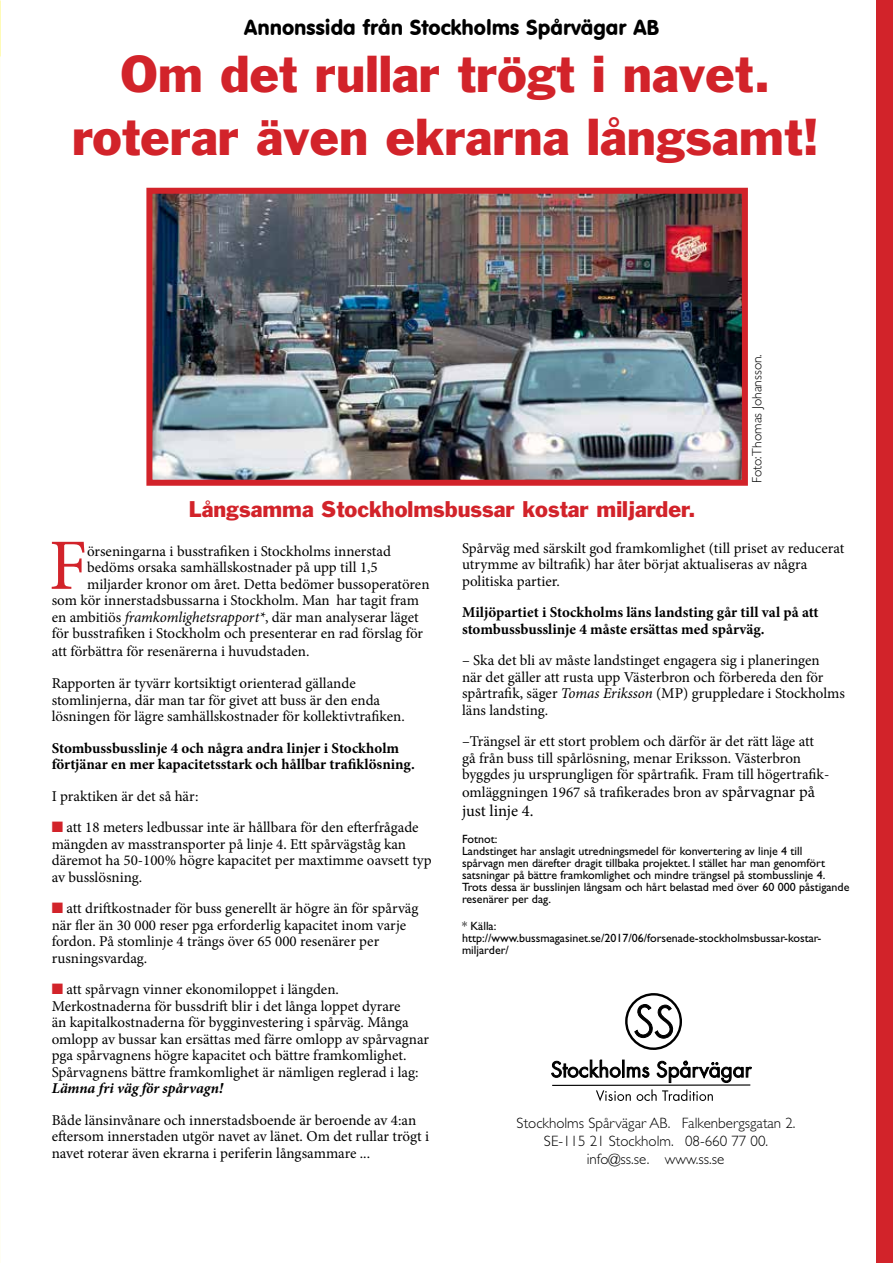
<style>
.page{position:relative;width:893px;height:1263px;background:#fff}
.page>*{position:absolute;margin:0;border:0;box-sizing:border-box;transform-origin:0 0}
.t1{font:72.3px "Minion Pro";color:#d2232a}
.t2{font:48px/63px "Franklin Gothic";color:#d2232a;text-align:center}
.t3{font:21px "Franklin Gothic";color:#d2232a}
.t4{font:21px "VAG Rounded BT";color:#000}
.t5{font:16.5px "Minion Pro";letter-spacing:-.005em;color:#000}
.t6{font:15px/16.5px "Minion Pro";color:#000}
.t7{font:700 15px/16.5px "Minion Pro";color:#000}
.t8{font:300 15px/18px "Gill Sans";color:#000;text-align:center}
.t9{font:italic 700 15px "Minion Pro";letter-spacing:-.005em;color:#000}
.t10{font:300 13.5px "Gill Sans";color:#000}
.t11{font:12px/12px "Gill Sans";color:#000}
.s1{font-style:italic}
.s2{color:#d2232a}
.s3{font-size:16.5px}
</style>
<div class="page">
<div style="left:877px;top:0;width:16px;height:1263px;background:#d2232a"></div>
<svg style="left:551px;top:1059px;width:201px;height:24px"></svg>
<hr style="left:552px;top:1084px;width:198px;height:2px;background:#000">
<svg style="left:596px;top:1090px;width:35px;height:11px"></svg>
<svg style="left:637px;top:1089px;width:76px;height:12px"></svg>
<svg style="left:635px;top:1004px;width:39px;height:34px"></svg>
<div style="left:625px;top:993px;width:57px;height:57px;border:2px solid #000;border-radius:50%"></div>
<img style="left:153px;top:195px;width:588px;height:284px">
<div style="left:146px;top:188px;width:602px;height:298px;border:6px solid #d2232a"></div>
<h3 class="t4" style="left:244px;top:15px;width:417px">Annonssida från Stockholms Spårvägar AB</h3>
<h2 class="t2" style="left:72px;top:42px;width:748px">Om det rullar trögt i navet. roterar även ekrarna långsamt!</h2>
<h3 class="t3" style="left:189px;top:495px;width:508px">Långsamma Stockholmsbussar kostar miljarder.</h3>
<p class="t10" style="left:749px;top:483px;width:131px;rotate:-90deg">Foto:Thomas Johansson.</p>
<h1 class="t1" style="left:49px;top:517px;width:40px">F</h1>
<p class="t6" style="left:87px;top:543px;width:305px">örseningarna i busstrafiken i Stockholms innerstad</p>
<p class="t6" style="left:87px;top:559px;width:292px">bedöms orsaka samhällskostnader på upp till 1,5</p>
<p class="t6" style="left:87px;top:576px;width:344px">miljarder kronor om året. Detta bedömer bussoperatören</p>
<p class="t6" style="left:52px;top:592px;width:369px">som kör innerstadsbussarna i Stockholm. Man har tagit fram</p>
<p class="t6" style="left:52px;top:609px;width:368px">en ambitiös <span class="s1">framkomlighetsrapport*</span>, där man analyserar läget</p>
<p class="t6" style="left:52px;top:625px;width:373px">för busstrafiken i Stockholm och presenterar en rad förslag för</p>
<p class="t6" style="left:52px;top:636px;width:305px;line-height:31.5px">att förbättra för resenärerna i huvudstaden.<br>Rapporten är tyvärr kortsiktigt orienterad gällande</p>
<p class="t6" style="left:52px;top:691px;width:355px">stomlinjerna, där man tar för givet att buss är den enda lösningen för lägre samhällskostnader för kollektivtrafiken.</p>
<p class="t7" style="left:52px;top:739px;width:365px">Stombussbusslinje 4 och några andra linjer i Stockholm förtjänar en mer kapacitetsstark och hållbar trafiklösning.</p>
<p class="t6" style="left:52px;top:787px;width:148px">I praktiken är det så här:</p>
<p class="t6" style="left:52px;top:819px;width:381px"><span class="s2">■</span> att 18 meters ledbussar inte är hållbara för den efterfrågade mängden av masstransporter på linje 4. Ett spårvägståg kan däremot ha 50-100% högre kapacitet per maxtimme oavsett typ av busslösning.</p>
<p class="t6" style="left:52px;top:900px;width:368px"><span class="s2">■</span> att driftkostnader för buss generellt är högre än för spårväg när fler än 30 000 reser pga erforderlig kapacitet inom varje fordon. På stomlinje 4 trängs över 65 000 resenärer per rusningsvardag.</p>
<p class="t6" style="left:52px;top:981px;width:379px"><span class="s2">■</span> att spårvagn vinner ekonomiloppet i längden.<br>Merkostnaderna för bussdrift blir i det långa loppet dyrare<br>än kapitalkostnaderna för bygginvestering i spårväg. Många omlopp av bussar kan ersättas med färre omlopp av spårvagnar pga spårvagnens högre kapacitet och bättre framkomlighet.<br>Spårvagnens bättre framkomlighet är nämligen reglerad i lag:</p>
<p class="t9" style="left:52px;top:1077px;width:173px">Lämna fri väg för spårvagn!</p>
<p class="t6" style="left:52px;top:1111px;width:379px">Både länsinvånare och innerstadsboende är beroende av 4:an eftersom innerstaden utgör navet av länet. Om det rullar trögt i navet roterar även ekrarna i periferin långsammare ...</p>
<p class="t6" style="left:462px;top:540px;width:384px">Spårväg med särskilt god framkomlighet (till priset av reducerat utrymme av biltrafik) har åter börjat aktualiseras av några politiska partier.</p>
<p class="t7" style="left:462px;top:604px;width:358px">Miljöpartiet i Stockholms läns landsting går till val på att stombussbusslinje 4 måste ersättas med spårväg.</p>
<p class="t6" style="left:462px;top:652px;width:384px">– Ska det bli av måste landstinget engagera sig i planeringen<br>när det gäller att rusta upp Västerbron och förbereda den för spårtrafik, säger <span class="s1">Tomas Eriksson</span> (MP) gruppledare i Stockholms läns landsting.</p>
<p class="t6" style="left:462px;top:733px;width:369px">–Trängsel är ett stort problem och därför är det rätt läge att gå från buss till spårlösning, menar Eriksson. Västerbron byggdes ju ursprungligen för spårtrafik. Fram till högertrafik-</p>
<p class="t6" style="left:462px;top:784px;width:354px">omläggningen 1967 så trafikerades bron av <span class="s3">spårvagnar på</span></p>
<p class="t5" style="left:462px;top:799px;width:73px">just linje 4.</p>
<p class="t11" style="left:462px;top:832px;width:389px">Fotnot:<br>Landstinget har anslagit utredningsmedel för konvertering av linje 4 till<br>spårvagn men därefter dragit tillbaka projektet. I stället har man genomfört satsningar på bättre framkomlighet och mindre trängsel på stombusslinje 4.<br>Trots dessa är busslinjen långsam och hårt belastad med över 60 000 påstigande resenärer per dag.</p>
<p class="t11" style="left:462px;top:919px;width:361px">* Källa: http://www.bussmagasinet.se/2017/06/forsenade-stockholmsbussar-kostar&shy;miljarder/</p>
<p class="t8" style="left:517px;top:1114px;width:280px">Stockholms Spårvägar AB. Falkenbergsgatan 2.<br>SE-115 21 Stockholm. 08-660 77 00. info@ss.se. www.ss.se</p>
</div>
